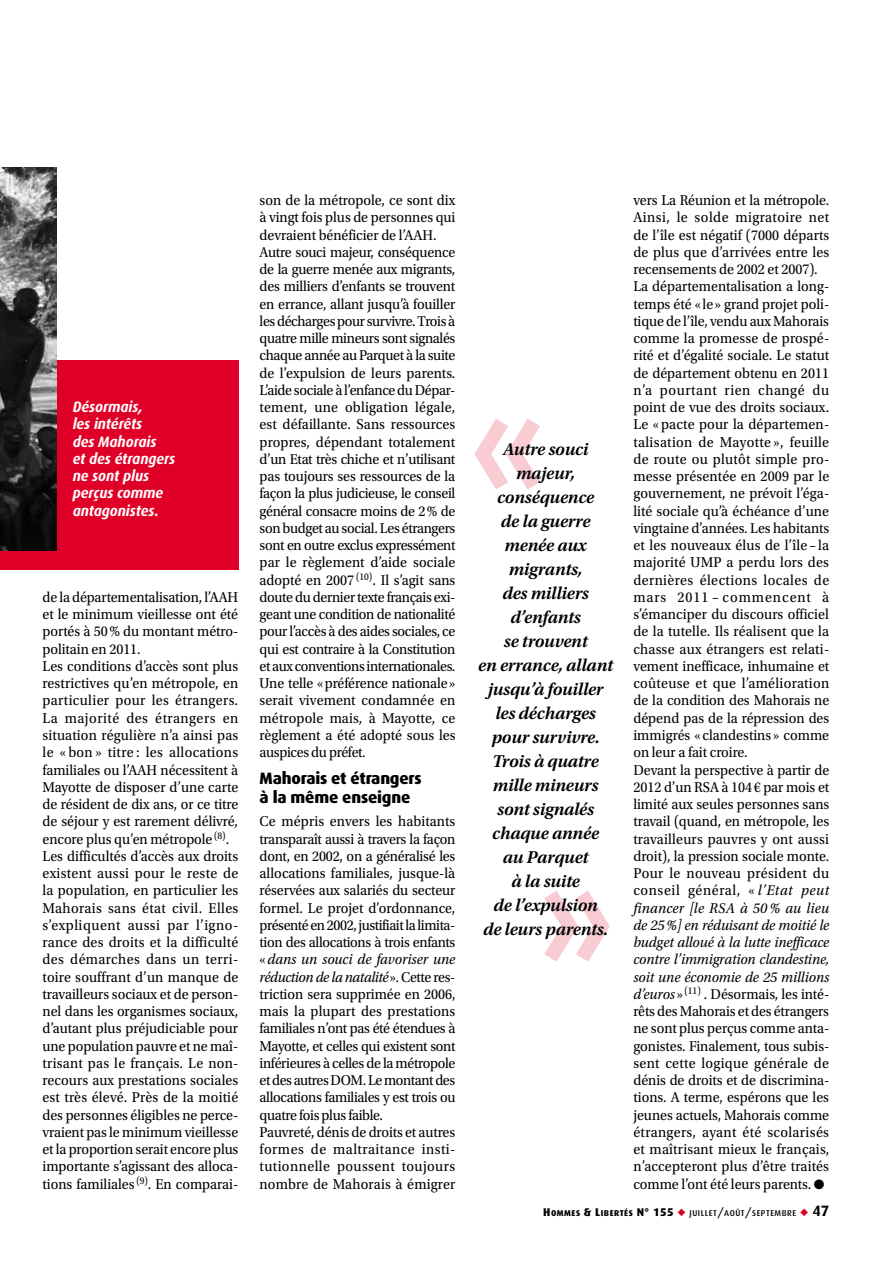
<style>
.page{position:relative;width:893px;height:1263px;background:#fff}
.page>*{position:absolute;margin:0;border:0;box-sizing:border-box;transform-origin:0 0}
.t1{font:700 150px "Dax";color:#f9ccd4}
.t2{font:italic 600 18px/24px "Utopia Std";letter-spacing:-.01em;color:#000;text-align:center}
.t3{font:800 16.5px/18.8px "Dax";letter-spacing:-.015em;color:#000}
.t4{font:15px/17.2px "Utopia Std";letter-spacing:-.005em;color:#000;scale:.94 1}
.t5{font:italic 700 15px/17.2px "Dax";letter-spacing:-.005em;color:#fff;scale:.94 1}
.t6{font:500 8.4px "Dax";letter-spacing:.06em;color:#000}
.s1{font-style:italic}
.s2{font-weight:800;font-size:11.25px}
.s3{font-weight:800}
.s4{color:#e00027}
.s5{font-size:11.25px}
.s6{font-weight:700;font-size:15px}
</style>
<div class="page">
<div style="left:0;top:360px;width:238px;height:210px;background:#e00027"></div>
<img style="left:0;top:167px;width:56px;height:383px">
<p class="t5" style="left:73px;top:398px;width:111px">Désormais,<br>les intérêts<br>des Mahorais<br>et des étrangers ne sont plus perçus comme antagonistes.</p>
<p class="t4" style="left:43px;top:589px;width:210px">de la départementalisation, l’AAH et le minimum vieillesse ont été portés à 50% du montant métro&shy;politain en 2011.<br>Les conditions d’accès sont plus restrictives qu’en métropole, en particulier pour les étrangers.<br>La majorité des étrangers en situation régulière n’a ainsi pas le « bon » titre : les allocations familiales ou l’AAH nécessitent à<br>Mayotte de disposer d’une carte de résident de dix ans, or ce titre de séjour y est rarement délivré, encore plus qu’en métropole <sup>(8)</sup>.<br>Les difficultés d’accès aux droits existent aussi pour le reste de la population, en particulier les<br>Mahorais sans état civil. Elles s’expliquent aussi par l’igno&shy;rance des droits et la difficulté des démarches dans un terri&shy;toire souffrant d’un manque de travailleurs sociaux et de person&shy;nel dans les organismes sociaux, d’autant plus préjudiciable pour une population pauvre et ne maî&shy;trisant pas le français. Le non&shy;recours aux prestations sociales est très élevé. Près de la moitié des personnes éligibles ne perce&shy;vraient pas le minimum vieillesse et la proportion serait encore plus importante s’agissant des alloca&shy;tions familiales <sup>(9)</sup>. En comparai-</p>
<p class="t4" style="left:260px;top:192px;width:210px">son de la métropole, ce sont dix à vingt fois plus de personnes qui devraient bénéficier de l’AAH.<br>Autre souci majeur, conséquence de la guerre menée aux migrants, des milliers d’enfants se trouvent en errance, allant jusqu’à fouiller les décharges pour survivre. Trois à quatre mille mineurs sont signalés chaque année au Parquet à la suite de l’expulsion de leurs parents.<br>L’aide sociale à l’enfance du Dépar&shy;tement, une obligation légale, est défaillante. Sans ressources propres, dépendant totalement d’un Etat très chiche et n’utilisant pas toujours ses ressources de la façon la plus judicieuse, le conseil général consacre moins de 2% de son budget au social. Les étrangers sont en outre exclus expressément par le règlement d’aide sociale adopté en 2007 <sup>(10)</sup>. Il s’agit sans doute du dernier texte français exi&shy;geant une condition de nationalité pour l’accès à des aides sociales, ce qui est contraire à la Constitution et aux conventions internationales.<br>Une telle «préférence nationale» serait vivement condamnée en métropole mais, à Mayotte, ce règlement a été adopté sous les auspices du préfet.</p>
<p class="t3" style="left:260px;top:769px;width:164px">Mahorais et étrangers à la même enseigne</p>
<p class="t4" style="left:260px;top:813px;width:210px">Ce mépris envers les habitants transparaît aussi à travers la façon dont, en 2002, on a généralisé les allocations familiales, jusque-là réservées aux salariés du secteur formel. Le projet d’ordonnance, présenté en 2002, justifiait la limita&shy;tion des allocations à trois enfants «<span class="s1">dans un souci de favoriser une réduction de la natalité</span>». Cette res&shy;triction sera supprimée en 2006, mais la plupart des prestations familiales n’ont pas été étendues à Mayotte, et celles qui existent sont inférieures à celles de la métropole et des autres DOM. Le montant des allocations familiales y est trois ou quatre fois plus faible.<br>Pauvreté, dénis de droits et autres formes de maltraitance insti&shy;tutionnelle poussent toujours nombre de Mahorais à émigrer</p>
<h1 class="t1" style="left:469px;top:368px;width:81px">«</h1>
<p class="t2" style="left:478px;top:437px;width:136px">Autre souci majeur, conséquence<br>de la guerre menée aux migrants,<br>des milliers d’enfants<br>se trouvent<br>en errance, allant jusqu’à fouiller les décharges pour survivre.<br>Trois à quatre mille mineurs sont signalés chaque année<br>au Parquet<br>à la suite<br>de l’expulsion<br>de leurs parents.</p>
<p class="t4" style="left:633px;top:192px;width:210px">vers La Réunion et la métropole.<br>Ainsi, le solde migratoire net de l’île est négatif (7000 départs de plus que d’arrivées entre les recensements de 2002 et 2007).<br>La départementalisation a long&shy;temps été « le» grand projet poli&shy;tique de l’île, vendu aux Mahorais comme la promesse de prospé&shy;rité et d’égalité sociale. Le statut de département obtenu en 2011 n’a pourtant rien changé du point de vue des droits sociaux.<br>Le « pacte pour la départemen&shy;talisation de Mayotte », feuille de route ou plutôt simple pro&shy;messe présentée en 2009 par le gouvernement, ne prévoit l’éga&shy;lité sociale qu’à échéance d’une vingtaine d’années. Les habitants et les nouveaux élus de l’île – la majorité UMP a perdu lors des dernières élections locales de mars 2011 – commencent à s’émanciper du discours officiel de la tutelle. Ils réalisent que la chasse aux étrangers est relati&shy;vement inefficace, inhumaine et coûteuse et que l’amélioration de la condition des Mahorais ne dépend pas de la répression des immigrés « clandestins » comme on leur a fait croire.<br>Devant la perspective à partir de<br>2012 d’un RSA à 104€ par mois et limité aux seules personnes sans travail (quand, en métropole, les travailleurs pauvres y ont aussi droit), la pression sociale monte.<br>Pour le nouveau président du conseil général, « <span class="s1">l’Etat peut financer [le RSA à 50 % au lieu de 25%] en réduisant de moitié le budget alloué à la lutte inefficace contre l’immigration clandestine, soit une économie de 25 millions d’euros</span> » <sup>(11)</sup> . Désormais, les inté&shy;rêts des Mahorais et des étrangers ne sont plus perçus comme anta&shy;gonistes. Finalement, tous subis&shy;sent cette logique générale de dénis de droits et de discrimina&shy;tions. A terme, espérons que les jeunes actuels, Mahorais comme étrangers, ayant été scolarisés et maîtrisant mieux le français, n’accepteront plus d’être traités comme l’ont été leurs parents. ●</p>
<p class="t6" style="left:543px;top:1209px;width:287px"><span class="s2">H</span><span class="s3">OMMES</span> <span class="s2">&amp; L</span><span class="s3">IBERTÉS</span> <span class="s2">N° 155</span> <span class="s4">◆</span> JUILLET<span class="s5">/</span>AOÛT<span class="s5">/</span>SEPTEMBRE <span class="s4">◆</span> <span class="s6">47</span></p>
</div>
